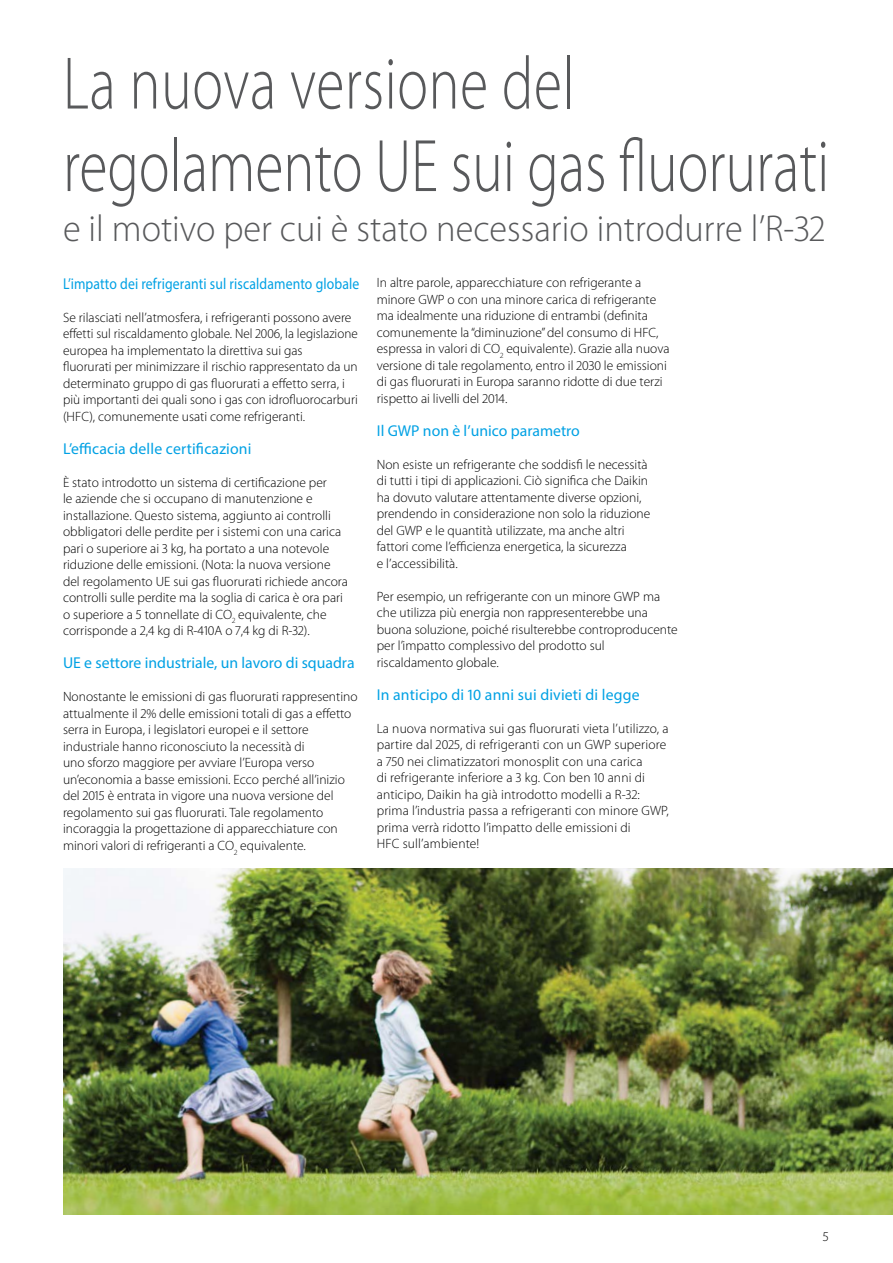
<style>
.page{position:relative;width:893px;height:1263px;background:#fff}
.page>*{position:absolute;margin:0;border:0;box-sizing:border-box;transform-origin:0 0}
.t1{font:300 75px/82.5px "Myriad Pro";color:#58595b;scale:.77 1}
.t2{font:300 37.5px "Myriad Pro";color:#58595b}
.t3{font:15.75px "Myriad Pro";letter-spacing:.01em;color:#00a1e4}
.t4{font:15.75px "Myriad Pro";letter-spacing:.01em;color:#00a1e4;scale:.87 1}
.t5{font:300 13.5px/16.5px "Myriad Pro";color:#000}
</style>
<div class="page">
<img style="left:63px;top:869px;width:830px;height:346px">
<h1 class="t1" style="left:63px;top:44px;width:996px">La nuova versione del regolamento UE sui gas fluorurati</h1>
<h2 class="t2" style="left:63px;top:207px;width:763px">e il motivo per cui è stato necessario introdurre l’R-32</h2>
<p class="t4" style="left:63px;top:274px;width:342px">L’impatto dei refrigeranti sul riscaldamento globale</p>
<p class="t5" style="left:63px;top:309px;width:296px">Se rilasciati nell’atmosfera, i refrigeranti possono avere effetti sul riscaldamento globale. Nel 2006, la legislazione europea ha implementato la direttiva sui gas<br>fluorurati per minimizzare il rischio rappresentato da un determinato gruppo di gas fluorurati a effetto serra, i più importanti dei quali sono i gas con idrofluorocarburi (HFC), comunemente usati come refrigeranti.</p>
<p class="t3" style="left:63px;top:439px;width:190px">L’efficacia delle certificazioni</p>
<p class="t5" style="left:63px;top:474px;width:286px">È stato introdotto un sistema di certificazione per<br>le aziende che si occupano di manutenzione e installazione. Questo sistema, aggiunto ai controlli obbligatori delle perdite per i sistemi con una carica pari o superiore ai 3 kg, ha portato a una notevole riduzione delle emissioni. (Nota: la nuova versione del regolamento UE sui gas fluorurati richiede ancora controlli sulle perdite ma la soglia di carica è ora pari o superiore a 5 tonnellate di CO<sub>2</sub> equivalente, che corrisponde a 2,4 kg di R-410A o 7,4 kg di R-32).</p>
<p class="t3" style="left:63px;top:653px;width:293px">UE e settore industriale, un lavoro di squadra</p>
<p class="t5" style="left:63px;top:689px;width:296px">Nonostante le emissioni di gas fluorurati rappresentino attualmente il 2% delle emissioni totali di gas a effetto serra in Europa, i legislatori europei e il settore industriale hanno riconosciuto la necessità di<br>uno sforzo maggiore per avviare l’Europa verso un’economia a basse emissioni. Ecco perché all’inizio del 2015 è entrata in vigore una nuova versione del regolamento sui gas fluorurati. Tale regolamento incoraggia la progettazione di apparecchiature con minori valori di refrigeranti a CO<sub>2</sub> equivalente.</p>
<p class="t5" style="left:377px;top:275px;width:294px">In altre parole, apparecchiature con refrigerante a minore GWP o con una minore carica di refrigerante ma idealmente una riduzione di entrambi (definita comunemente la “diminuzione” del consumo di HFC, espressa in valori di CO<sub>2</sub> equivalente). Grazie alla nuova versione di tale regolamento, entro il 2030 le emissioni di gas fluorurati in Europa saranno ridotte di due terzi rispetto ai livelli del 2014.</p>
<p class="t3" style="left:377px;top:421px;width:205px">Il GWP non è l’unico parametro</p>
<p class="t5" style="left:377px;top:456px;width:275px">Non esiste un refrigerante che soddisfi le necessità di tutti i tipi di applicazioni. Ciò significa che Daikin ha dovuto valutare attentamente diverse opzioni, prendendo in considerazione non solo la riduzione del GWP e le quantità utilizzate, ma anche altri fattori come l’efficienza energetica, la sicurezza<br>e l’accessibilità.</p>
<p class="t5" style="left:377px;top:588px;width:303px">Per esempio, un refrigerante con un minore GWP ma che utilizza più energia non rappresenterebbe una buona soluzione, poiché risulterebbe controproducente per l’impatto complessivo del prodotto sul riscaldamento globale.</p>
<p class="t3" style="left:377px;top:685px;width:264px">In anticipo di 10 anni sui divieti di legge</p>
<p class="t5" style="left:377px;top:720px;width:293px">La nuova normativa sui gas fluorurati vieta l’utilizzo, a partire dal 2025, di refrigeranti con un GWP superiore a 750 nei climatizzatori monosplit con una carica<br>di refrigerante inferiore a 3 kg. Con ben 10 anni di anticipo, Daikin ha già introdotto modelli a R-32: prima l’industria passa a refrigeranti con minore GWP, prima verrà ridotto l’impatto delle emissioni di<br>HFC sull’ambiente!</p>
<p class="t5" style="left:823px;top:1228px;width:8px">5</p>
</div>
